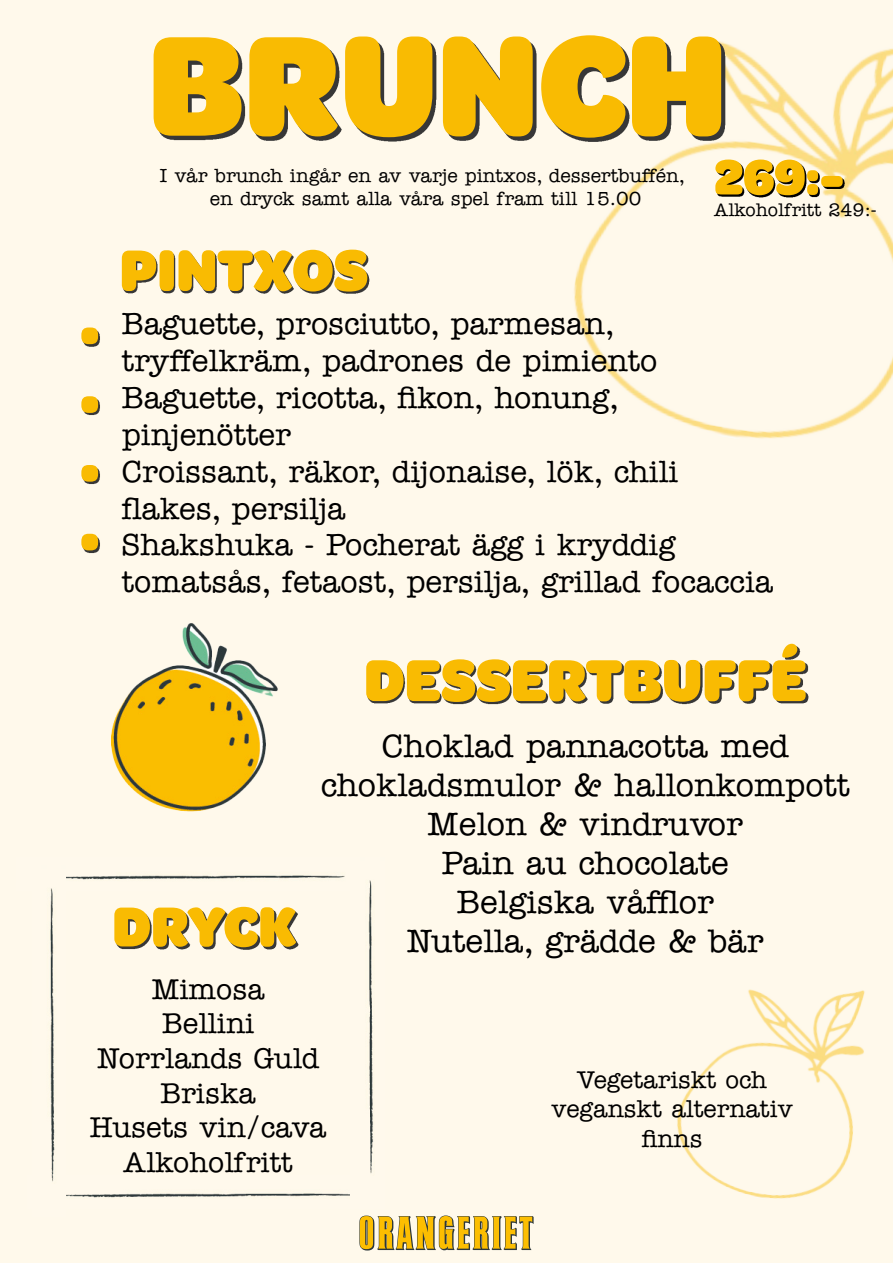
<style>
.page{position:relative;width:893px;height:1263px;background:#fff9eb}
.page>*{position:absolute;margin:0;border:0;box-sizing:border-box;transform-origin:0 0}
.t1{font:900 152.1px "Omnes Semi Cond";color:#f9bb02}
.t2{font:900 80.4px/68.7px "Omnes Semi Cond";color:#f9bb02;text-align:justify}
.t3{font:900 63px "Omnes Semi Cond";color:#f9bb02}
.t4{font:900 62.1px "Omnes Semi Cond";color:#f9bb02}
.t5{font:900 60.15px "Omnes Semi Cond";letter-spacing:-.01em;color:#f9bb02}
.t6{font:900 52.8px "Omnes Semi Cond";color:#f9bb02}
.t7{font:500 32.55px/39.2px "American Typewriter ITC Pro";color:#000;text-align:center}
.t8{font:500 30.75px/36.9px "American Typewriter ITC Pro";color:#000}
.t9{font:500 28.8px/34.5px "American Typewriter ITC Pro";color:#000;text-align:center}
.t10{font:500 24.45px/29.2px "American Typewriter ITC Pro";color:#000;text-align:center}
.t11{font:500 19.2px/23px "American Typewriter ITC Pro";color:#000;text-align:center}
.t12{font:500 18.3px "American Typewriter ITC Pro";color:#000}
</style>
<div class="page">
<img style="left:574px;top:48px;width:319px;height:391px">
<img style="left:156px;top:39px;width:712px;height:171px">
<img style="left:677px;top:989px;width:188px;height:210px">
<svg style="left:359px;top:1215px;width:175px;height:35px"></svg>
<img style="left:690px;top:131px;width:203px;height:90px">
<img style="left:66px;top:1193px;width:284px;height:5px">
<img style="left:111px;top:623px;width:167px;height:189px">
<img style="left:66px;top:876px;width:19px;height:4px">
<img style="left:50px;top:888px;width:5px;height:294px">
<img style="left:368px;top:880px;width:6px;height:294px">
<img style="left:85px;top:875px;width:260px;height:75px">
<img style="left:367px;top:646px;width:442px;height:59px">
<img style="left:206px;top:251px;width:164px;height:43px">
<img style="left:123px;top:252px;width:83px;height:42px">
<img style="left:83px;top:330px;width:17px;height:224px">
<h1 class="t1" style="left:148px;top:-23px;width:579px">BRUNCH</h1>
<p class="t11" style="left:160px;top:163px;width:527px">I vår brunch ingår en av varje pintxos, dessertbuffén, en dryck samt alla våra spel fram till 15.00</p>
<h3 class="t6" style="left:714px;top:139px;width:131px">269:-</h3>
<p class="t12" style="left:714px;top:199px;width:164px">Alkoholfritt 249:-</p>
<h2 class="t2" style="left:79px;top:278px;width:23px">. . . .</h2>
<h3 class="t4" style="left:120px;top:226px;width:250px">PINTXOS</h3>
<p class="t8" style="left:122px;top:305px;width:653px">Baguette, prosciutto, parmesan, tryffelkräm, padrones de pimiento<br>Baguette, ricotta, fikon, honung, pinjenötter<br>Croissant, räkor, dijonaise, lök, chili flakes, persilja<br>Shakshuka - Pocherat ägg i kryddig tomatsås, fetaost, persilja, grillad focaccia</p>
<h3 class="t5" style="left:112px;top:884px;width:186px">DRYCK</h3>
<h3 class="t3" style="left:364px;top:635px;width:444px">DESSERTBUFFÉ</h3>
<p class="t7" style="left:321px;top:726px;width:530px">Choklad pannacotta med chokladsmulor &amp; hallonkompott<br>Melon &amp; vindruvor<br>Pain au chocolate<br>Belgiska våfflor<br>Nutella, grädde &amp; bär</p>
<p class="t9" style="left:90px;top:971px;width:238px">Mimosa<br>Bellini<br>Norrlands Guld<br>Briska<br>Husets vin/cava<br>Alkoholfritt</p>
<p class="t10" style="left:551px;top:1065px;width:243px">Vegetariskt och veganskt alternativ finns</p>
</div>
